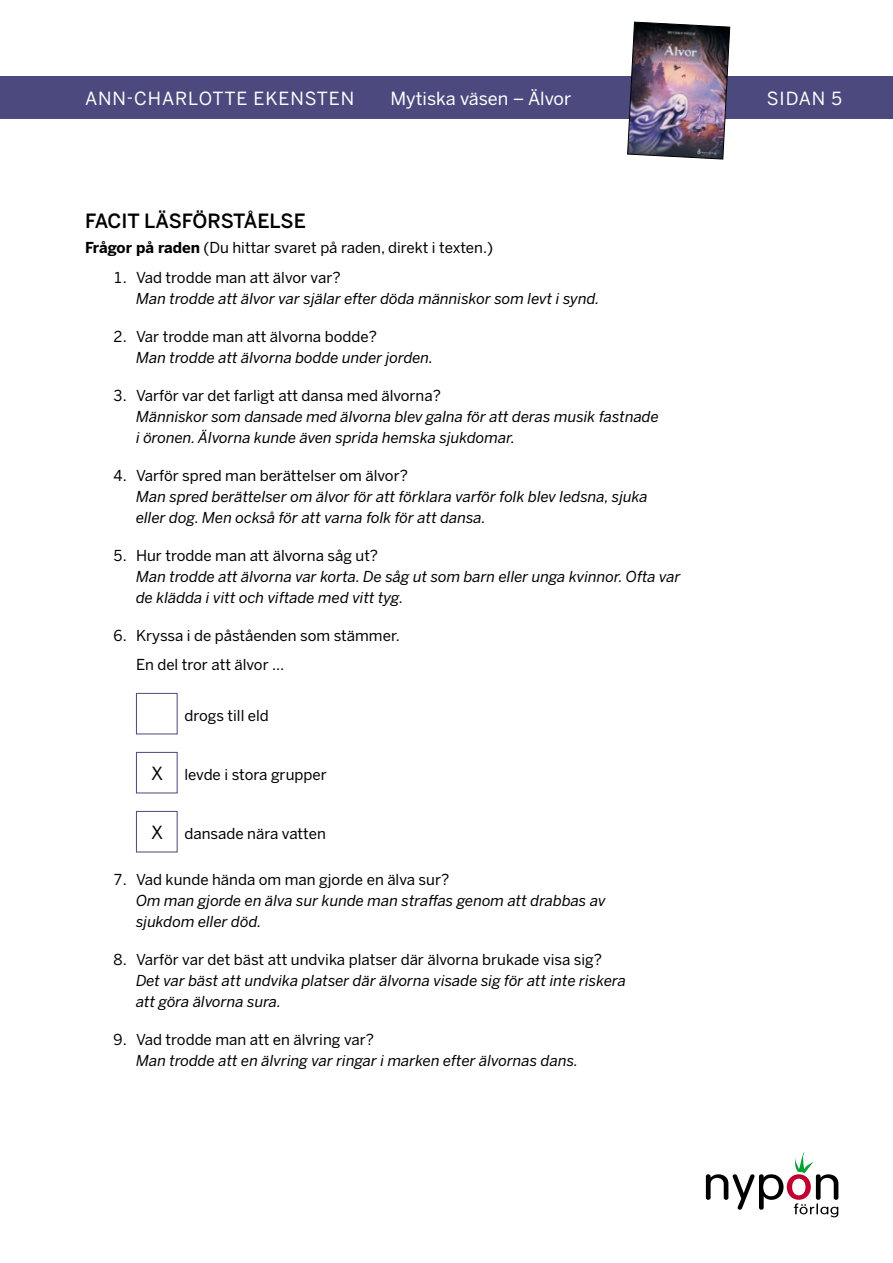
<style>
.page{position:relative;width:893px;height:1263px;background:#fff}
.page>*{position:absolute;margin:0;border:0;box-sizing:border-box;transform-origin:0 0}
.t1{font:500 19.5px "Benton Sans";letter-spacing:-.005em;color:#000}
.t2{font:18px "Benton Sans";letter-spacing:.015em;color:#fff}
.t3{font:18px "Benton Sans";letter-spacing:.05em;color:#fff}
.t4{font:18px "Benton Sans";color:#000}
.t5{font:italic 15px/21px "Benton Sans";color:#000}
.t6{font:15px/29.5px "Benton Sans";color:#000}
.s1{font-weight:700}
</style>
<div class="page">
<svg style="left:706px;top:1152px;width:132px;height:65px"></svg>
<div style="left:0;top:77px;width:893px;height:42px;background:#4b497d"></div>
<img style="left:627px;top:21px;width:103px;height:139px">
<div style="left:136px;top:693px;width:42px;height:41px;border:1px solid #4b497d"></div>
<div style="left:136px;top:752px;width:42px;height:41px;border:1px solid #4b497d"></div>
<div style="left:136px;top:811px;width:42px;height:41px;border:1px solid #4b497d"></div>
<p class="t3" style="left:85px;top:87px;width:271px">ANN-CHARLOTTE EKENSTEN</p>
<p class="t2" style="left:390px;top:87px;width:182px">Mytiska väsen – Älvor</p>
<p class="t2" style="left:767px;top:87px;width:77px">SIDAN 5</p>
<h1 class="t1" style="left:85px;top:209px;width:222px">FACIT LÄSFÖRSTÅELSE</h1>
<p class="t6" style="left:85px;top:233px;width:410px"><span class="s1">Frågor på raden</span> (Du hittar svaret på raden, direkt i texten.)</p>
<p class="t6" style="left:113px;top:263px;width:229px">1. Vad trodde man att älvor var?</p>
<p class="t5" style="left:136px;top:288px;width:465px">Man trodde att älvor var själar efter döda människor som levt i synd.</p>
<p class="t6" style="left:113px;top:322px;width:265px">2. Var trodde man att älvorna bodde?</p>
<p class="t5" style="left:136px;top:347px;width:299px">Man trodde att älvorna bodde under jorden.</p>
<p class="t6" style="left:113px;top:381px;width:329px">3. Varför var det farligt att dansa med älvorna?</p>
<p class="t5" style="left:136px;top:406px;width:524px">Människor som dansade med älvorna blev galna för att deras musik fastnade i öronen. Älvorna kunde även sprida hemska sjukdomar.</p>
<p class="t6" style="left:113px;top:461px;width:296px">4. Varför spred man berättelser om älvor?</p>
<p class="t5" style="left:136px;top:486px;width:513px">Man spred berättelser om älvor för att förklara varför folk blev ledsna, sjuka eller dog. Men också för att varna folk för att dansa.</p>
<p class="t6" style="left:113px;top:541px;width:267px">5. Hur trodde man att älvorna såg ut?</p>
<p class="t5" style="left:136px;top:566px;width:546px">Man trodde att älvorna var korta. De såg ut som barn eller unga kvinnor. Ofta var de klädda i vitt och viftade med vitt tyg.</p>
<p class="t6" style="left:136px;top:621px;width:265px;text-indent:-23px">6. Kryssa i de påståenden som stämmer.<br>En del tror att älvor …</p>
<p class="t6" style="left:185px;top:701px;width:86px">drogs till eld</p>
<p class="t4" style="left:151px;top:762px;width:14px">X</p>
<p class="t6" style="left:185px;top:760px;width:144px">levde i stora grupper</p>
<p class="t4" style="left:151px;top:821px;width:14px">X</p>
<p class="t6" style="left:185px;top:819px;width:143px">dansade nära vatten</p>
<p class="t6" style="left:113px;top:865px;width:338px">7. Vad kunde hända om man gjorde en älva sur?</p>
<p class="t5" style="left:136px;top:890px;width:471px">Om man gjorde en älva sur kunde man straffas genom att drabbas av sjukdom eller död.</p>
<p class="t6" style="left:113px;top:945px;width:490px">8. Varför var det bäst att undvika platser där älvorna brukade visa sig?</p>
<p class="t5" style="left:136px;top:970px;width:491px">Det var bäst att undvika platser där älvorna visade sig för att inte riskera att göra älvorna sura.</p>
<p class="t6" style="left:113px;top:1025px;width:262px">9. Vad trodde man att en älvring var?</p>
<p class="t5" style="left:136px;top:1050px;width:444px">Man trodde att en älvring var ringar i marken efter älvornas dans.</p>
</div>
